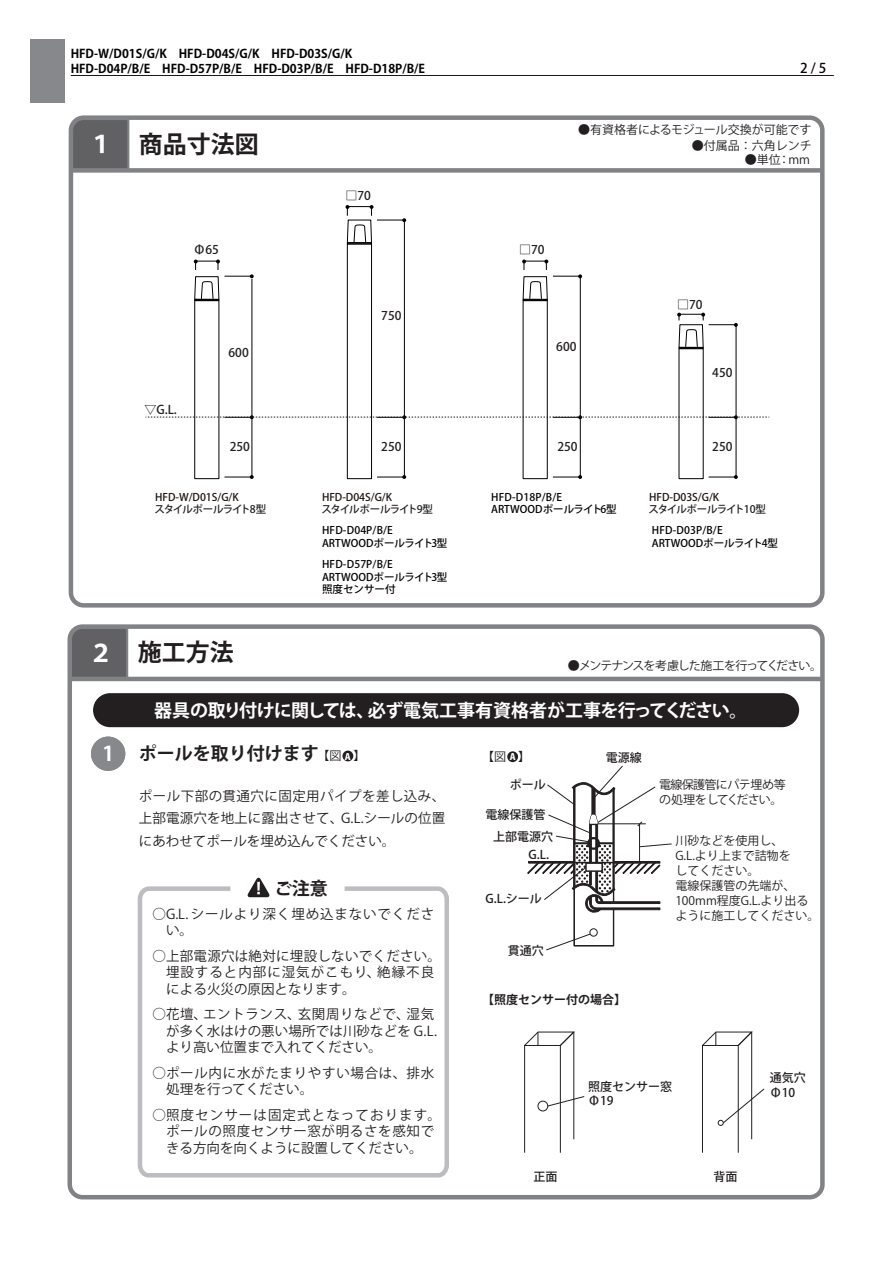
<style>
.page{position:relative;width:893px;height:1263px;background:#fff}
.page>*{position:absolute;margin:0;border:0;box-sizing:border-box;transform-origin:0 0}
.t1{font:700 24px "Koz Go Pro";color:#231f20}
.t2{font:700 18px "Koz Go Pro";letter-spacing:-.02em;color:#fff}
.t3{font:700 18px "Koz Go Pro";color:#231f20}
.t4{font:13.5px/16.5px "Koz Go Pro";letter-spacing:.02em;color:#231f20}
.t5{font:13.5px/16.5px "Koz Go Pro";letter-spacing:.05em;color:#231f20}
.t6{font:13.5px/16.5px "Koz Go Pro";letter-spacing:.065em;color:#231f20}
.t7{font:500 13.5px "Koz Go Pro";color:#070304}
.t8{font:700 12px/15px "Koz Go Pro";color:#030303}
.t9{font:500 12px/14.4px "Koz Go Pro";color:#231f20}
.t10{font:12px/15px "Koz Go Pro";color:#231f20}
.t11{font:12px "Koz Go Pro";letter-spacing:-.08em;color:#231f20}
.t12{font:12px/15px "Koz Go Pro";letter-spacing:-.06em;color:#231f20}
.t13{font:12px "Koz Go Pr 6 N";color:#231f20}
.t14{font:700 12px "Koz Go Pro";color:#231f20}
.t15{font:500 10.5px/12.6px "Koz Go Pro";color:#030303}
.t16{font:500 10.5px "Koz Go Pro";color:#1f1511}
.t17{font:500 10.5px "Koz Go Pro";letter-spacing:-.09em;color:#231f20}
.t18{font:800 9px "Koz Go Pro";color:#fff}
.s1{color:#fff}
.s2{font-size:20.25px;color:#fff}
</style>
<div class="page">
<svg style="left:73px;top:629px;width:56px;height:48px;background:#646467"></svg>
<div style="left:68px;top:624px;width:757px;height:575px;border:4px solid #808285;border-radius:13px"></div>
<hr style="left:70px;top:677px;width:753px;height:4px;background:#808285">
<div style="left:30px;top:39px;width:34px;height:64px;background:#86888b"></div>
<hr style="left:71px;top:75px;width:763px;height:1px;background:#211814">
<div style="left:93px;top:693px;width:706px;height:34px;background:#231f20;border-radius:17px"></div>
<div style="left:194px;top:300px;width:25px;height:179px;border:1px solid #030303"></div>
<div style="left:347px;top:242px;width:25px;height:2px;border:1px solid #030303"></div>
<div style="left:347px;top:244px;width:25px;height:235px;border:1px solid #030303"></div>
<hr style="left:404px;top:220px;width:1px;height:257px;background:#030303">
<svg style="left:345px;top:205px;width:61px;height:38px"></svg>
<svg style="left:377px;top:475px;width:29px;height:4px"></svg>
<hr style="left:252px;top:279px;width:1px;height:197px;background:#030303">
<svg style="left:225px;top:475px;width:29px;height:4px"></svg>
<hr style="left:736px;top:325px;width:1px;height:152px;background:#030303">
<svg style="left:677px;top:313px;width:61px;height:35px"></svg>
<svg style="left:709px;top:475px;width:29px;height:4px"></svg>
<svg style="left:194px;top:260px;width:60px;height:40px"></svg>
<div style="left:74px;top:120px;width:56px;height:48px;background:#616164"></div>
<div style="left:69px;top:115px;width:756px;height:493px;border:4px solid #808285;border-radius:13px"></div>
<div style="left:71px;top:168px;width:751px;height:5px;background:#808285"></div>
<hr style="left:580px;top:276px;width:1px;height:201px;background:#030303">
<svg style="left:553px;top:475px;width:29px;height:4px"></svg>
<svg style="left:522px;top:260px;width:60px;height:40px"></svg>
<svg style="left:146px;top:415px;width:623px;height:4px"></svg>
<div style="left:507px;top:751px;width:11px;height:11px;background:#231f20;border-radius:50%"></div>
<div style="left:342px;top:750px;width:11px;height:11px;background:#231f20;border-radius:50%"></div>
<svg style="left:547px;top:1096px;width:38px;height:10px"></svg>
<svg style="left:253px;top:877px;width:11px;height:7px"></svg>
<svg style="left:137px;top:884px;width:312px;height:294px"></svg>
<div style="left:92px;top:738px;width:32px;height:32px;background:#86888b;border-radius:50%"></div>
<div style="left:91px;top:737px;width:34px;height:34px;border:2px solid #86888b;border-radius:50%"></div>
<svg style="left:527px;top:765px;width:145px;height:185px"></svg>
<div style="left:524px;top:1045px;width:37px;height:108px;border:1px solid #231f20"></div>
<hr style="left:574px;top:1032px;width:1px;height:107px;background:#231f20">
<div style="left:538px;top:1101px;width:10px;height:10px;border:1px solid #231f20;border-radius:50%"></div>
<svg style="left:524px;top:1031px;width:51px;height:15px"></svg>
<div style="left:702px;top:1045px;width:36px;height:108px;border:1px solid #231f20"></div>
<hr style="left:751px;top:1032px;width:1px;height:107px;background:#231f20">
<svg style="left:718px;top:1088px;width:46px;height:37px"></svg>
<svg style="left:702px;top:1031px;width:51px;height:15px"></svg>
<p class="t8" style="left:71px;top:47px;width:356px">HFD-W/D01S/G/K　HFD-D04S/G/K　HFD-D03S/G/K<br>HFD-D04P/B/E　HFD-D57P/B/E　HFD-D03P/B/E　HFD-D18P/B/E</p>
<h1 class="t1" style="left:89px;top:128px;width:171px"><span class="s1">１</span> 商品寸法図</h1>
<p class="t9" style="left:193px;top:243px;width:27px">Φ65</p>
<p class="t9" style="left:145px;top:403px;width:34px">▽G.L.</p>
<p class="t9" style="left:229px;top:346px;width:22px">600</p>
<p class="t9" style="left:345px;top:189px;width:27px">□70</p>
<p class="t9" style="left:381px;top:309px;width:22px">750</p>
<p class="t7" style="left:800px;top:59px;width:28px">2 / 5</p>
<p class="t13" style="left:578px;top:123px;width:235px">●有資格者によるモジュール交換が可能です</p>
<p class="t10" style="left:692px;top:138px;width:122px">●付属品：六角レンチ</p>
<p class="t10" style="left:745px;top:152px;width:67px">●単位：mm</p>
<p class="t9" style="left:519px;top:243px;width:27px">□70</p>
<p class="t9" style="left:556px;top:340px;width:22px">600</p>
<p class="t9" style="left:677px;top:298px;width:27px">□70</p>
<p class="t9" style="left:712px;top:366px;width:22px">450</p>
<p class="t9" style="left:230px;top:440px;width:22px">250</p>
<p class="t16" style="left:155px;top:490px;width:85px">HFD-W/D01S/G/K</p>
<p class="t17" style="left:154px;top:503px;width:113px">スタイルポールライト8型</p>
<h1 class="t1" style="left:89px;top:637px;width:147px"><span class="s1">２</span> 施工方法</h1>
<p class="t9" style="left:381px;top:440px;width:22px">250</p>
<p class="t9" style="left:557px;top:440px;width:22px">250</p>
<p class="t9" style="left:712px;top:440px;width:22px">250</p>
<p class="t16" style="left:322px;top:490px;width:72px">HFD-D04S/G/K</p>
<p class="t17" style="left:321px;top:503px;width:113px">スタイルポールライト9型</p>
<p class="t15" style="left:322px;top:524px;width:127px">HFD-D04P/B/E<br>ARTWOODポールライト3型</p>
<p class="t15" style="left:322px;top:558px;width:127px">HFD-D57P/B/E<br>ARTWOODポールライト3型照度センサー付</p>
<p class="t15" style="left:491px;top:491px;width:127px">HFD-D18P/B/E<br>ARTWOODポールライト6型</p>
<p class="t16" style="left:649px;top:490px;width:72px">HFD-D03S/G/K</p>
<p class="t17" style="left:648px;top:503px;width:119px">スタイルポールライト10型</p>
<p class="t15" style="left:652px;top:524px;width:128px">HFD-D03P/B/E<br>ARTWOODポールライト4型</p>
<p class="t11" style="left:568px;top:658px;width:256px">●メンテナンスを考慮した施工を行ってください。</p>
<h2 class="t2" style="left:154px;top:699px;width:595px">器具の取り付けに関しては、必ず電気工事有資格者が工事を行ってください。</h2>
<h2 class="t3" style="left:102px;top:742px;width:218px"><span class="s2">1</span> ポールを取り付けます</h2>
<p class="t4" style="left:139px;top:785px;width:308px;line-height:22.5px;text-align:justify">ポール下部の貫通穴に固定用パイプを差し込み、上部電源穴を地上に露出させて、G.L.シールの位置にあわせてポールを埋め込んでください。</p>
<p class="t10" style="left:317px;top:749px;width:49px">【図　】</p>
<p class="t10" style="left:482px;top:749px;width:49px">【図　】</p>
<p class="t9" style="left:606px;top:751px;width:37px">電源線</p>
<p class="t18" style="left:345px;top:750px;width:7px">A</p>
<p class="t18" style="left:510px;top:751px;width:7px">A</p>
<p class="t9" style="left:510px;top:778px;width:37px">ポール</p>
<p class="t12" style="left:659px;top:777px;width:128px">電線保護管にパテ埋め等の処理をしてください。</p>
<p class="t10" style="left:675px;top:834px;width:145px">川砂などを使用し、<br>G.L.より上まで詰物を<br>してください。<br>電線保護管の先端が、<br>100mm程度G.L.より出るように施工してください。</p>
<p class="t9" style="left:486px;top:808px;width:61px">電線保護管</p>
<p class="t9" style="left:529px;top:847px;width:22px">G.L.</p>
<p class="t9" style="left:493px;top:829px;width:61px">上部電源穴</p>
<h2 class="t3" style="left:274px;top:877px;width:55px">ご注意</h2>
<p class="t6" style="left:166px;top:906px;width:270px;text-indent:-14px">○G.L.シールより深く埋め込まないでください。</p>
<p class="t4" style="left:166px;top:948px;width:276px;text-indent:-14px">○上部電源穴は絶対に埋設しないでください。埋設すると内部に湿気がこもり、絶縁不良による火災の原因となります。</p>
<p class="t4" style="left:166px;top:1006px;width:273px;text-indent:-13px">○花壇、エントランス、玄関周りなどで、湿気が多く水はけの悪い場所では川砂などを G.L.より高い位置まで入れてください。</p>
<p class="t5" style="left:166px;top:1065px;width:270px;text-indent:-14px">○ポール内に水がたまりやすい場合は、排水処理を行ってください。</p>
<p class="t5" style="left:152px;top:1107px;width:290px;text-align:center">○照度センサーは固定式となっております。ポールの照度センサー窓が明るさを感知で<br>きる方向を向くように設置してください。</p>
<p class="t9" style="left:486px;top:892px;width:58px">G.L.シール</p>
<p class="t9" style="left:508px;top:944px;width:37px">貫通穴</p>
<p class="t14" style="left:482px;top:991px;width:145px">【照度センサー付の場合】</p>
<p class="t9" style="left:588px;top:1080px;width:85px">照度センサー窓<br>Φ19</p>
<p class="t9" style="left:770px;top:1071px;width:37px">通気穴<br>Φ10</p>
<p class="t9" style="left:533px;top:1170px;width:25px">正面</p>
<p class="t9" style="left:713px;top:1170px;width:25px">背面</p>
</div>
